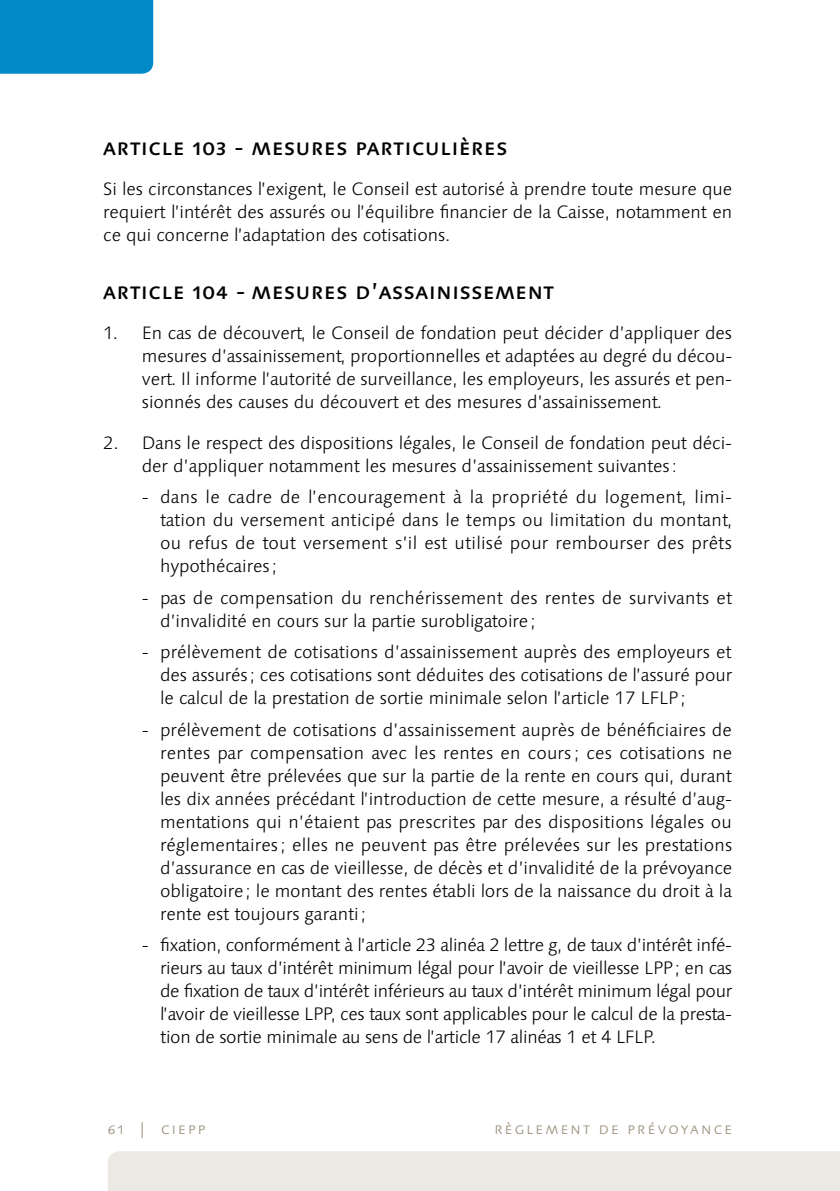
<style>
.page{position:relative;width:840px;height:1191px;background:#fff}
.page>*{position:absolute;margin:0;border:0;box-sizing:border-box;transform-origin:0 0}
.t1{font:500 23px "Linotype Syntax SC";letter-spacing:.035em;color:#000}
.t2{font:300 18px/23px "Linotype Syntax";letter-spacing:-.005em;color:#000;text-align:justify}
.t3{font:300 16px "Linotype Syntax SC";letter-spacing:.14em;color:#9b907c}
</style>
<div class="page">
<div style="left:108px;top:1151px;width:731px;height:40px;background:#ece9e3"></div>
<div style="left:0;top:0;width:153px;height:74px;background:#008ac9"></div>
<p class="t1" style="left:103px;top:133px;width:405px">article 103 - mesures particulières</p>
<p class="t2" style="left:103px;top:177px;width:630px">Si les circonstances l’exigent, le Conseil est autorisé à prendre toute mesure que requiert l’intérêt des assurés ou l’équilibre financier de la Caisse, notamment en ce qui concerne l’adaptation des cotisations.</p>
<p class="t1" style="left:103px;top:278px;width:452px">article 104 - mesures d’assainissement</p>
<p class="t2" style="left:142px;top:322px;width:591px;text-indent:-39px">1. En cas de découvert, le Conseil de fondation peut décider d’appliquer des mesures d’assainissement, proportionnelles et adaptées au degré du décou&shy;vert. Il informe l’autorité de surveillance, les employeurs, les assurés et pen&shy;sionnés des causes du découvert et des mesures d’assainissement.</p>
<p class="t2" style="left:142px;top:431px;width:591px;text-indent:-39px">2. Dans le respect des dispositions légales, le Conseil de fondation peut déci&shy;der d’appliquer notamment les mesures d’assainissement suivantes :</p>
<p class="t2" style="left:160px;top:485px;width:573px;text-indent:-18px">- dans le cadre de l’encouragement à la propriété du logement, limi&shy;tation du versement anticipé dans le temps ou limitation du montant, ou refus de tout versement s’il est utilisé pour rembourser des prêts hypothécaires ;</p>
<p class="t2" style="left:160px;top:586px;width:573px;text-indent:-18px">- pas de compensation du renchérissement des rentes de survivants et d’invalidité en cours sur la partie surobligatoire;</p>
<p class="t2" style="left:160px;top:640px;width:573px;text-indent:-18px">- prélèvement de cotisations d’assainissement auprès des employeurs et des assurés ; ces cotisations sont déduites des cotisations de l’assuré pour le calcul de la prestation de sortie minimale selon l’article 17 LFLP;</p>
<p class="t2" style="left:160px;top:718px;width:573px;text-indent:-18px">- prélèvement de cotisations d’assainissement auprès de bénéficiaires de rentes par compensation avec les rentes en cours ; ces cotisations ne peuvent être prélevées que sur la partie de la rente en cours qui, durant les dix années précédant l’introduction de cette mesure, a résulté d’aug&shy;mentations qui n’étaient pas prescrites par des dispositions légales ou réglementaires ; elles ne peuvent pas être prélevées sur les prestations d’assurance en cas de vieillesse, de décès et d’invalidité de la prévoyance obligatoire; le montant des rentes établi lors de la naissance du droit à la rente est toujours garanti;</p>
<p class="t2" style="left:160px;top:933px;width:573px;text-indent:-18px">- fixation, conformément à l’article 23 alinéa 2 lettre g, de taux d’intérêt infé&shy;rieurs au taux d’intérêt minimum légal pour l’avoir de vieillesse LPP; en cas de fixation de taux d’intérêt inférieurs au taux d’intérêt minimum légal pour l’avoir de vieillesse LPP, ces taux sont applicables pour le calcul de la presta&shy;tion de sortie minimale au sens de l’article 17 alinéas 1 et 4 LFLP.</p>
<p class="t3" style="left:108px;top:1119px;width:99px">61 | ciepp</p>
<p class="t3" style="left:494px;top:1119px;width:239px">règlement de prévoyance</p>
</div>
